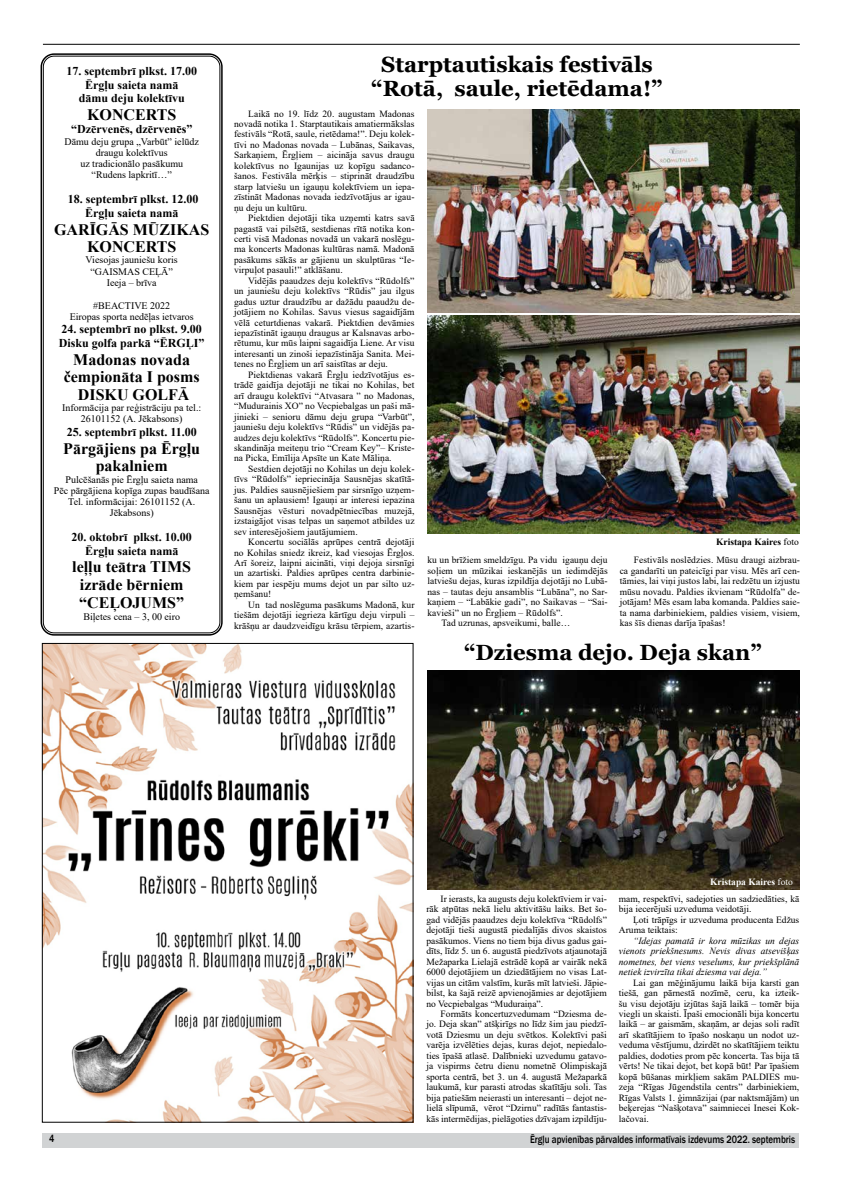
<style>
.page{position:relative;width:842px;height:1191px;background:#fff}
.page>*{position:absolute;margin:0;border:0;box-sizing:border-box;transform-origin:0 0}
.t1{font:700 22px/24.2px "Georgia";color:#000;text-align:center}
.t2{font:700 16px/17.6px "Times New Roman";color:#000;text-align:center}
.t3{font:700 12px/13.5px "Times New Roman";color:#000;text-align:center}
.t4{font:500 10.9px "Franklin Gothic";color:#000;scale:.83 1}
.t5{font:10px/11.2px "Times New Roman";color:#000;text-align:center}
.t6{font:9.5px/10.4px "Times New Roman";letter-spacing:.005em;color:#000;text-align:justify}
.t7{font:italic 9.5px/10.4px "Times New Roman";color:#000;text-align:justify}
.t8{font:700 9.5px "Times New Roman";color:#000}
.t9{font:700 9.5px "Times New Roman";color:#fff}
.s1{font-weight:400}
</style>
<div class="page">
<div style="left:43px;top:1133px;width:756px;height:14px;background:#d1d3d4"></div>
<hr style="left:43px;top:44px;width:757px;height:1px;background:#000">
<img style="left:427px;top:670px;width:373px;height:219px">
<img style="left:427px;top:110px;width:372px;height:202px">
<img style="left:427px;top:316px;width:372px;height:217px">
<img style="left:44px;top:645px;width:367px;height:475px">
<div style="left:41px;top:53px;width:182px;height:582px;border:2px solid #000;border-radius:13px"></div>
<div style="left:43px;top:56px;width:177px;height:577px;border:1px solid #000;border-radius:11px"></div>
<p class="t3" style="left:66px;top:64px;width:132px">17. septembrī plkst. 17.00<br>Ērgļu saieta namā<br>dāmu deju kolektīvu</p>
<h2 class="t2" style="left:87px;top:106px;width:91px">KONCERTS</h2>
<p class="t3" style="left:71px;top:122px;width:123px">“Dzērvenēs, dzērvenēs”</p>
<p class="t5" style="left:65px;top:135px;width:136px">Dāmu deju grupa „Varbūt” ielūdz draugu kolektīvus<br>uz tradicionālo pasākumu “Rudens lapkritī…”</p>
<p class="t3" style="left:68px;top:192px;width:132px">18. septembrī plkst. 12.00<br>Ērgļu saieta namā</p>
<h2 class="t2" style="left:54px;top:220px;width:157px">GARĪGĀS MŪZIKAS<br>KONCERTS</h2>
<p class="t5" style="left:86px;top:254px;width:94px">Viesojas jauniešu koris “GAISMAS CEĻĀ”<br>Ieeja – brīva</p>
<p class="t5" style="left:70px;top:299px;width:126px">#BEACTIVE 2022<br>Eiropas sporta nedēļas ietvaros</p>
<p class="t3" style="left:59px;top:322px;width:147px;text-align:left">24. septembrī no plkst. 9.00<br>Disku golfa parkā “ĒRGĻI”</p>
<h2 class="t2" style="left:64px;top:350px;width:137px">Madonas novada čempionāta I posms<br>DISKU GOLFĀ</h2>
<p class="t5" style="left:62px;top:402px;width:141px">Informācija par reģistrāciju pa tel.:<br>26101152 (A. Jēkabsons)</p>
<p class="t3" style="left:67px;top:425px;width:132px">25. septembrī plkst. 11.00</p>
<h2 class="t2" style="left:63px;top:439px;width:138px">Pārgājiens pa Ērgļu pakalniem</h2>
<p class="t5" style="left:54px;top:473px;width:157px">Pulcēšanās pie Ērgļu saieta nama<br>Pēc pārgājiena kopīga zupas baudīšana<br>Tel. informācijai: 26101152 (A.<br>Jēkabsons)</p>
<p class="t3" style="left:72px;top:530px;width:122px">20. oktobrī plkst. 10.00<br>Ērgļu saieta namā</p>
<h2 class="t2" style="left:72px;top:558px;width:120px;line-height:17.9px">leļļu teātra TIMS izrāde bērniem “CEĻOJUMS”</h2>
<p class="t5" style="left:83px;top:610px;width:98px">Biļetes cena – 3, 00 eiro</p>
<h1 class="t1" style="left:371px;top:52px;width:293px">Starptautiskais festivāls “Rotā, saule, rietēdama!”</h1>
<p class="t6" style="left:234px;top:108px;width:182px;text-indent:14px">Laikā no 19. līdz 20. augustam Madonas novadā notika 1. Starptautikais amatiermākslas festivāls “Rotā, saule, rietēdama!”. Deju kolek&shy;tīvi no Madonas novada – Lubānas, Saikavas, Sarkaņiem, Ērgļiem – aicināja savus draugu kolektīvus no Igaunijas uz kopīgu sadanco&shy;šanos. Festivāla mērķis – stiprināt draudzību starp latviešu un igauņu kolektīviem un iepa&shy;zīstināt Madonas novada iedzīvotājus ar igau&shy;ņu deju un kultūru.</p>
<p class="t6" style="left:234px;top:212px;width:182px;text-indent:14px">Piektdien dejotāji tika uzņemti katrs savā pagastā vai pilsētā, sestdienas rītā notika kon&shy;certi visā Madonas novadā un vakarā noslēgu&shy;ma koncerts Madonas kultūras namā. Madonā pasākums sākās ar gājienu un skulptūras “Ie&shy;virpuļot pasauli!” atklāšanu.</p>
<p class="t6" style="left:234px;top:275px;width:182px;text-indent:14px">Vidējās paaudzes deju kolektīvs “Rūdolfs” un jauniešu deju kolektīvs “Rūdis” jau ilgus gadus uztur draudzību ar dažādu paaudžu de&shy;jotājiem no Kohilas. Savus viesus sagaidījām vēlā ceturtdienas vakarā. Piektdien devāmies iepazīstināt igauņu draugus ar Kalsnavas arbo&shy;rētumu, kur mūs laipni sagaidīja Liene. Ar visu interesanti un zinoši iepazīstināja Sanita. Mei&shy;tenes no Ērgļiem un arī saistītas ar deju.</p>
<p class="t6" style="left:234px;top:369px;width:182px;text-indent:14px">Piektdienas vakarā Ērgļu iedzīvotājus es&shy;trādē gaidīja dejotāji ne tikai no Kohilas, bet arī draugu kolektīvi “Atvasara ” no Madonas, “Mudurainis XO” no Vecpiebalgas un paši mā&shy;jinieki – senioru dāmu deju grupa “Varbūt”, jauniešu deju kolektīvs “Rūdis” un vidējās pa&shy;audzes deju kolektīvs “Rūdolfs”. Koncertu pie&shy;skandināja meiteņu trio “Cream Key”– Kriste&shy;na Picka, Emīlija Apsīte un Kate Māliņa.</p>
<p class="t6" style="left:234px;top:463px;width:182px;text-indent:14px">Sestdien dejotāji no Kohilas un deju kolek&shy;tīvs “Rūdolfs” iepriecināja Sausnējas skatītā&shy;jus. Paldies sausnējiešiem par sirsnīgo uzņem&shy;šanu un aplausiem! Igauņi ar interesi iepazina Sausnējas vēsturi novadpētniecības muzejā, izstaigājot visas telpas un saņemot atbildes uz sev interesējošiem jautājumiem.</p>
<p class="t6" style="left:234px;top:536px;width:182px;text-indent:14px">Koncertu sociālās aprūpes centrā dejotāji no Kohilas sniedz ikreiz, kad viesojas Ērgļos.<br>Arī šoreiz, laipni aicināti, viņi dejoja sirsnīgi un azartiski. Paldies aprūpes centra darbinie&shy;kiem par iespēju mums dejot un par silto uz&shy;ņemšanu!</p>
<p class="t6" style="left:234px;top:599px;width:182px;text-indent:14px">Un tad noslēguma pasākums Madonā, kur tiešām dejotāji iegrieza kārtīgu deju virpuli – krāšņu ar daudzveidīgu krāsu tērpiem, azartis-</p>
<p class="t6" style="left:427px;top:555px;width:182px">ku un brīžiem smeldzīgu. Pa vidu igauņu deju</p>
<p class="t6" style="left:427px;top:565px;width:182px">soļiem un mūzikai ieskanējās un iedimdējās</p>
<p class="t6" style="left:427px;top:575px;width:182px">latviešu dejas, kuras izpildīja dejotāji no Lubā-</p>
<p class="t6" style="left:427px;top:586px;width:182px">nas – tautas deju ansamblis “Lubāna”, no Sar-</p>
<p class="t6" style="left:427px;top:596px;width:182px">kaņiem – “Labākie gadi”, no Saikavas – “Sai-</p>
<p class="t6" style="left:427px;top:607px;width:137px">kavieši” un no Ērgļiem – Rūdolfs”.</p>
<p class="t6" style="left:442px;top:617px;width:130px">Tad uzrunas, apsveikumi, balle…</p>
<p class="t8" style="left:716px;top:535px;width:84px">Kristapa Kaires <span class="s1">foto</span></p>
<p class="t6" style="left:620px;top:555px;width:182px;text-indent:14px">Festivāls noslēdzies. Mūsu draugi aizbrau&shy;ca gandarīti un pateicīgi par visu. Mēs arī cen&shy;tāmies, lai viņi justos labi, lai redzētu un izjustu mūsu novadu. Paldies ikvienam “Rūdolfa” de&shy;jotājam! Mēs esam laba komanda. Paldies saie&shy;ta nama darbiniekiem, paldies visiem, visiem, kas šīs dienas darīja īpašas!</p>
<h1 class="t1" style="left:464px;top:640px;width:299px">“Dziesma dejo. Deja skan”</h1>
<p class="t6" style="left:426px;top:893px;width:182px;text-indent:14px">Ir ierasts, ka augusts deju kolektīviem ir vai&shy;rāk atpūtas nekā lielu aktivitāšu laiks. Bet šo&shy;gad vidējās paaudzes deju kolektīva “Rūdolfs” dejotāji tieši augustā piedalījās divos skaistos pasākumos. Viens no tiem bija divus gadus gai&shy;dīts, līdz 5. un 6. augustā piedzīvots atjaunotajā Mežaparka Lielajā estrādē kopā ar vairāk nekā 6000 dejotājiem un dziedātājiem no visas Lat&shy;vijas un citām valstīm, kurās mīt latvieši. Jāpie&shy;bilst, ka šajā reizē apvienojāmies ar dejotājiem no Vecpiebalgas “Muduraiņa”.</p>
<p class="t6" style="left:426px;top:1008px;width:182px;text-indent:14px">Formāts koncertuzvedumam “Dziesma de&shy;jo. Deja skan” atšķirīgs no līdz šim jau piedzī&shy;votā Dziesmu un deju svētkos. Kolektīvi paši varēja izvēlēties dejas, kuras dejot, nepiedalo&shy;ties īpašā atlasē. Dalībnieki uzvedumu gatavo&shy;ja vispirms četru dienu nometnē Olimpiskajā sporta centrā, bet 3. un 4. augustā Mežaparkā laukumā, kur parasti atrodas skatītāju soli. Tas bija patiešām neierasti un interesanti – dejot ne&shy;lielā slīpumā, vērot “Dzirnu” radītās fantastis&shy;kās intermēdijas, pielāgoties dzīvajam izpildīju-</p>
<p class="t9" style="left:710px;top:875px;width:84px">Kristapa Kaires <span class="s1">foto</span></p>
<p class="t6" style="left:619px;top:893px;width:182px">mam, respektīvi, sadejoties un sadziedāties, kā bija iecerējuši uzveduma veidotāji.</p>
<p class="t6" style="left:619px;top:914px;width:182px;text-indent:14px">Ļoti trāpīgs ir uzveduma producenta Edžus<br>Aruma teiktais:</p>
<p class="t7" style="left:619px;top:935px;width:182px;text-indent:14px">“Idejas pamatā ir kora mūzikas un dejas vienots priekšnesums. Nevis divas atsevišķas nometnes, bet viens veselums, kur priekšplānā netiek izvirzīta tikai dziesma vai deja.”</p>
<p class="t6" style="left:619px;top:977px;width:182px;text-indent:14px">Lai gan mēģinājumu laikā bija karsti gan tiešā, gan pārnestā nozīmē, ceru, ka izteik&shy;šu visu dejotāju izjūtas šajā laikā – tomēr bija viegli un skaisti. Īpaši emocionāli bija koncertu laikā – ar gaismām, skaņām, ar dejas soli radīt arī skatītājiem to īpašo noskaņu un nodot uz&shy;veduma vēstījumu, dzirdēt no skatītājiem teiktu paldies, dodoties prom pēc koncerta. Tas bija tā vērts! Ne tikai dejot, bet kopā būt! Par īpašiem kopā būšanas mirkļiem sakām PALDIES mu&shy;zeja “Rīgas Jūgendstila centrs” darbiniekiem, Rīgas Valsts 1. ģimnāzijai (par naktsmājām) un beķerejas “Našķotava” saimniecei Inesei Kok&shy;lačovai.</p>
<p class="t4" style="left:49px;top:1132px;width:8px">4</p>
<p class="t4" style="left:530px;top:1133px;width:321px">Ērgļu apvienības pārvaldes informatīvais izdevums 2022. septembris</p>
</div>
